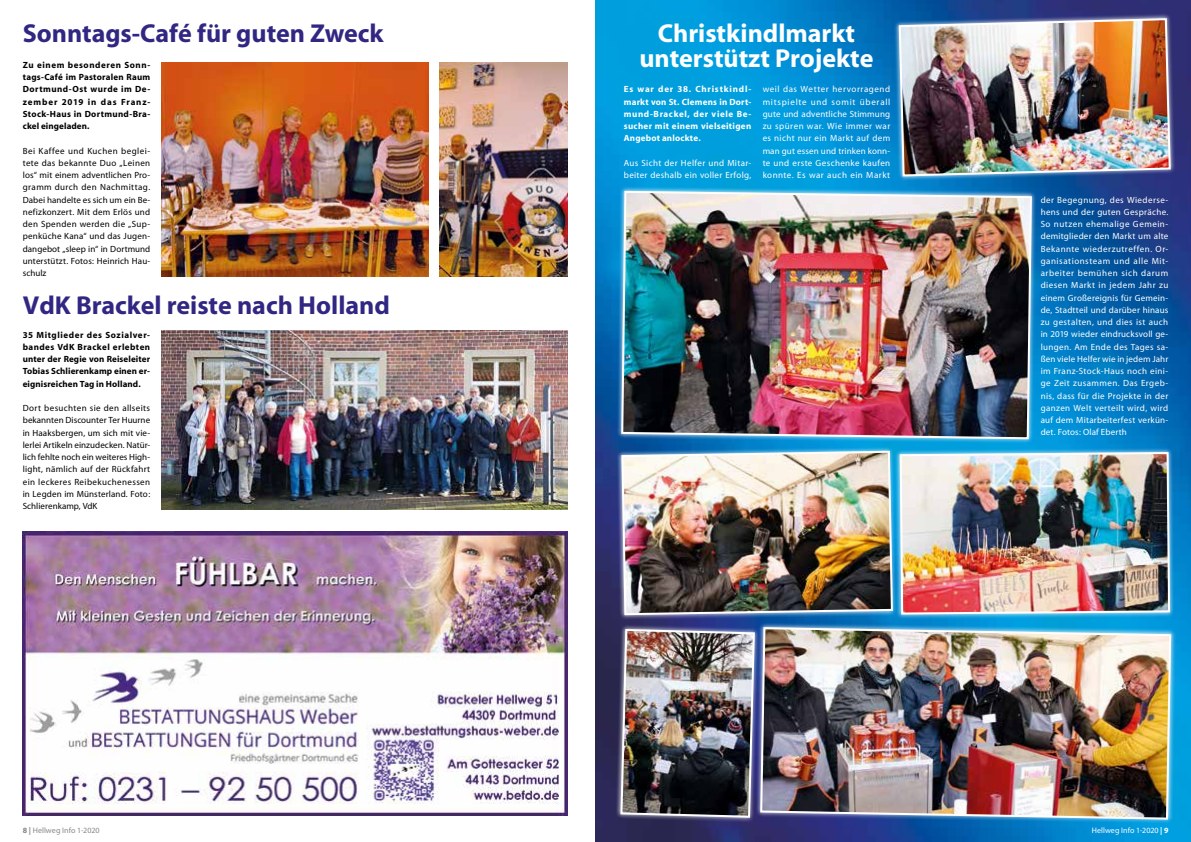
<style>
.page{position:relative;width:1191px;height:842px;background:#fff}
.page>*{position:absolute;margin:0;border:0;box-sizing:border-box;transform-origin:0 0}
.t1{font:700 26px "Myriad";color:#312783}
.t2{font:700 26px/25px "Myriad";color:#fff;text-align:center}
.t3{font:9px/12.2px "Myriad";letter-spacing:.035em;color:#fff;text-align:justify}
.t4{font:9px/12.2px "Myriad";letter-spacing:.01em;color:#000;text-align:justify}
.t5{font:700 9px/12.2px "Myriad";letter-spacing:.015em;color:#000;text-align:justify}
.t6{font:700 9px/12.2px "Myriad";letter-spacing:.035em;color:#fff;text-align:justify}
.t7{font:8px "Myriad";letter-spacing:.005em;color:#878787}
.t8{font:8px "Myriad";letter-spacing:.005em;color:#fff}
.s1{font-weight:700}
</style>
<div class="page">
<img style="left:595px;top:0;width:596px;height:842px">
<img style="left:23px;top:532px;width:544px;height:283px">
<img style="left:162px;top:62px;width:266px;height:214px">
<img style="left:439px;top:62px;width:128px;height:214px">
<svg style="left:616px;top:186px;width:421px;height:259px;background:#0786ca"></svg>
<img style="left:620px;top:190px;width:413px;height:250px">
<svg style="left:893px;top:13px;width:283px;height:169px;background:#1c5198"></svg>
<img style="left:897px;top:17px;width:274px;height:160px">
<svg style="left:898px;top:447px;width:277px;height:173px;background:#0f97d7"></svg>
<img style="left:898px;top:451px;width:273px;height:164px">
<svg style="left:755px;top:622px;width:421px;height:203px;background:#0b7dc2"></svg>
<img style="left:760px;top:626px;width:412px;height:195px">
<img style="left:615px;top:624px;width:145px;height:199px">
<svg style="left:616px;top:445px;width:282px;height:176px;background:#1567ac"></svg>
<img style="left:620px;top:450px;width:274px;height:166px">
<img style="left:162px;top:331px;width:405px;height:178px">
<h1 class="t1" style="left:23px;top:20px;width:362px">Sonntags-Café für guten Zweck</h1>
<h1 class="t2" style="left:639px;top:21px;width:235px">Christkindlmarkt unterstützt Projekte</h1>
<p class="t3" style="left:762px;top:84px;width:129px">weil das Wetter hervorragend mitspielte und somit überall gute und adventliche Stimmung zu spüren war. Wie immer war es nicht nur ein Markt auf dem man gut essen und trinken konn&shy;te und erste Geschenke kaufen konnte. Es war auch ein Markt</p>
<p class="t5" style="left:23px;top:59px;width:129px">Zu einem besonderen Sonn&shy;tags-Café im Pastoralen Raum Dortmund-Ost wurde im De&shy;zember 2019 in das Franz-Stock-Haus in Dortmund-Bra&shy;ckel eingeladen.</p>
<p class="t4" style="left:23px;top:145px;width:129px">Bei Kaffee und Kuchen beglei&shy;tete das bekannte Duo „Leinen los“ mit einem adventlichen Pro&shy;gramm durch den Nachmittag.<br>Dabei handelte es sich um ein Be&shy;nefizkonzert. Mit dem Erlös und den Spenden werden die „Sup&shy;penküche Kana“ und das Jugen&shy;dangebot „sleep in“ in Dortmund unterstützt. Fotos: Heinrich Hau&shy;schulz</p>
<p class="t6" style="left:624px;top:84px;width:129px">Es war der 38. Christkindl&shy;markt von St. Clemens in Dort&shy;mund-Brackel, der viele Be&shy;sucher mit einem vielseitigen Angebot anlockte.</p>
<p class="t3" style="left:624px;top:157px;width:129px">Aus Sicht der Helfer und Mitar&shy;beiter deshalb ein voller Erfolg,</p>
<h1 class="t1" style="left:23px;top:291px;width:368px">VdK Brackel reiste nach Holland</h1>
<p class="t5" style="left:23px;top:329px;width:129px">35 Mitglieder des Sozialver&shy;bandes VdK Brackel erlebten unter der Regie von Reiseleiter Tobias Schlierenkamp einen er&shy;eignisreichen Tag in Holland.</p>
<p class="t4" style="left:23px;top:402px;width:129px">Dort besuchten sie den allseits bekannten Discounter Ter Huurne in Haaksbergen, um sich mit vie&shy;lerlei Artikeln einzudecken. Natür&shy;lich fehlte noch ein weiteres High&shy;light, nämlich auf der Rückfahrt ein leckeres Reibekuchenessen in Legden im Münsterland. Foto:<br>Schlierenkamp, VdK</p>
<p class="t7" style="left:23px;top:826px;width:78px"><span class="s1">8 |</span> Hellweg Info 1-2020</p>
<p class="t3" style="left:1040px;top:194px;width:129px">der Begegnung, des Wiederse&shy;hens und der guten Gespräche.<br>So nutzen ehemalige Gemein&shy;demitglieder den Markt um alte Bekannte wiederzutreffen. Or&shy;ganisationsteam und alle Mit&shy;arbeiter bemühen sich darum diesen Markt in jedem Jahr zu einem Großereignis für Gemein&shy;de, Stadtteil und darüber hinaus zu gestalten, und dies ist auch in 2019 wieder eindrucksvoll ge&shy;lungen. Am Ende des Tages sa&shy;ßen viele Helfer wie in jedem Jahr im Franz-Stock-Haus noch eini&shy;ge Zeit zusammen. Das Ergeb&shy;nis, dass für die Projekte in der ganzen Welt verteilt wird, wird auf dem Mitarbeiterfest verkün&shy;det. Fotos: Olaf Eberth</p>
<p class="t8" style="left:1091px;top:826px;width:78px">Hellweg Info 1-2020 <span class="s1">| 9</span></p>
</div>
